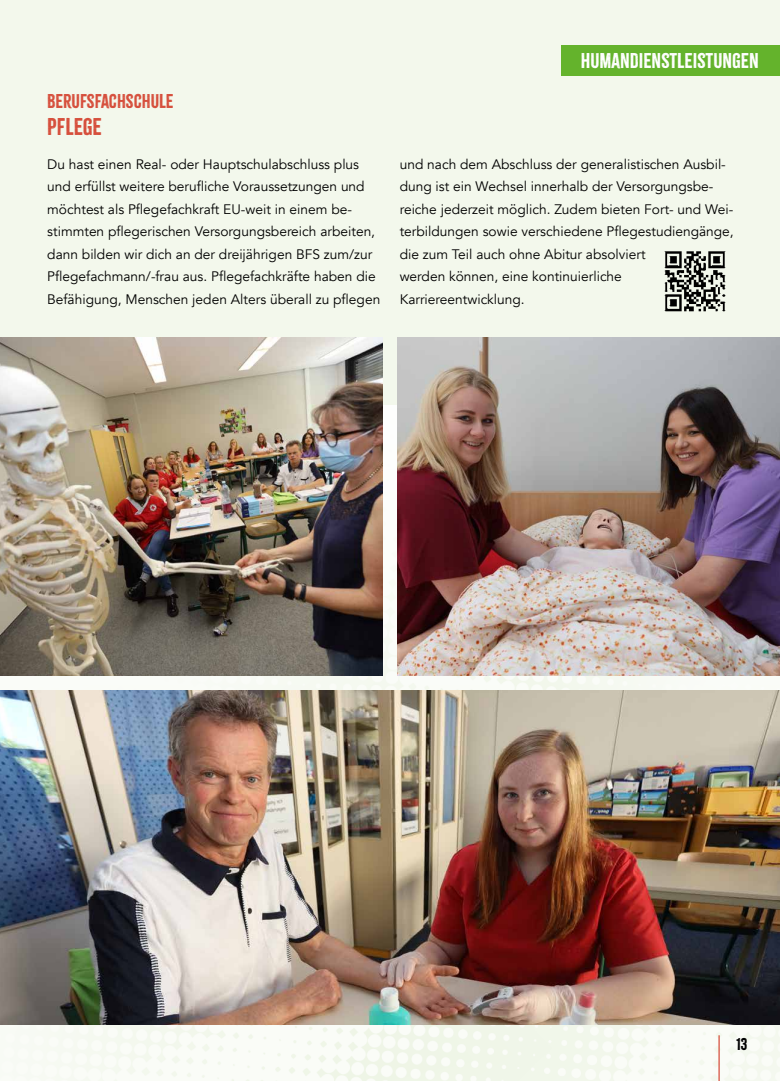
<style>
.page{position:relative;width:780px;height:1081px;background:#fff}
.page>*{position:absolute;margin:0;border:0;box-sizing:border-box;transform-origin:0 0}
.t1{font:21.25px "Citrus Gothic";color:#d64f3c}
.t2{font:18.75px "Citrus Gothic";color:#fff}
.t3{font:17.5px "Citrus Gothic";color:#d64f3c}
.t4{font:15px "Citrus Gothic";color:#000}
.t5{font:13.75px/22.5px "Avenir";color:#000}
</style>
<div class="page">
<img style="left:0;top:405px;width:780px;height:676px">
<hr style="left:718px;top:1035px;width:1px;height:46px;background:#d64f3c">
<div style="left:0;top:0;width:780px;height:405px;background:#f3f8ec"></div>
<img style="left:0;top:690px;width:780px;height:334px">
<img style="left:397px;top:338px;width:383px;height:337px">
<img style="left:664px;top:251px;width:62px;height:61px">
<img style="left:0;top:338px;width:382px;height:337px">
<div style="left:561px;top:45px;width:219px;height:30px;background:#64b32c"></div>
<h2 class="t2" style="left:580px;top:49px;width:179px">HUMANDIENSTLEISTUNGEN</h2>
<p class="t3" style="left:47px;top:90px;width:128px">BERUFSFACHSCHULE</p>
<h1 class="t1" style="left:47px;top:113px;width:56px">PFLEGE</h1>
<p class="t5" style="left:47px;top:153px;width:334px">Du hast einen Real- oder Hauptschulabschluss plus und erfüllst weitere berufliche Voraussetzungen und möchtest als Pflegefachkraft EU-weit in einem be&shy;stimmten pflegerischen Versorgungsbereich arbeiten, dann bilden wir dich an der dreijährigen BFS zum/zur Pflegefachmann/-frau aus. Pflegefachkräfte haben die Befähigung, Menschen jeden Alters überall zu pflegen</p>
<p class="t5" style="left:399px;top:153px;width:335px">und nach dem Abschluss der generalistischen Ausbil&shy;dung ist ein Wechsel innerhalb der Versorgungsbe&shy;reiche jederzeit möglich. Zudem bieten Fort- und Wei&shy;terbildungen sowie verschiedene Pflegestudiengänge, die zum Teil auch ohne Abitur absolviert<br>werden können, eine kontinuierliche Karriereentwicklung.</p>
<p class="t4" style="left:736px;top:1034px;width:12px">13</p>
</div>
